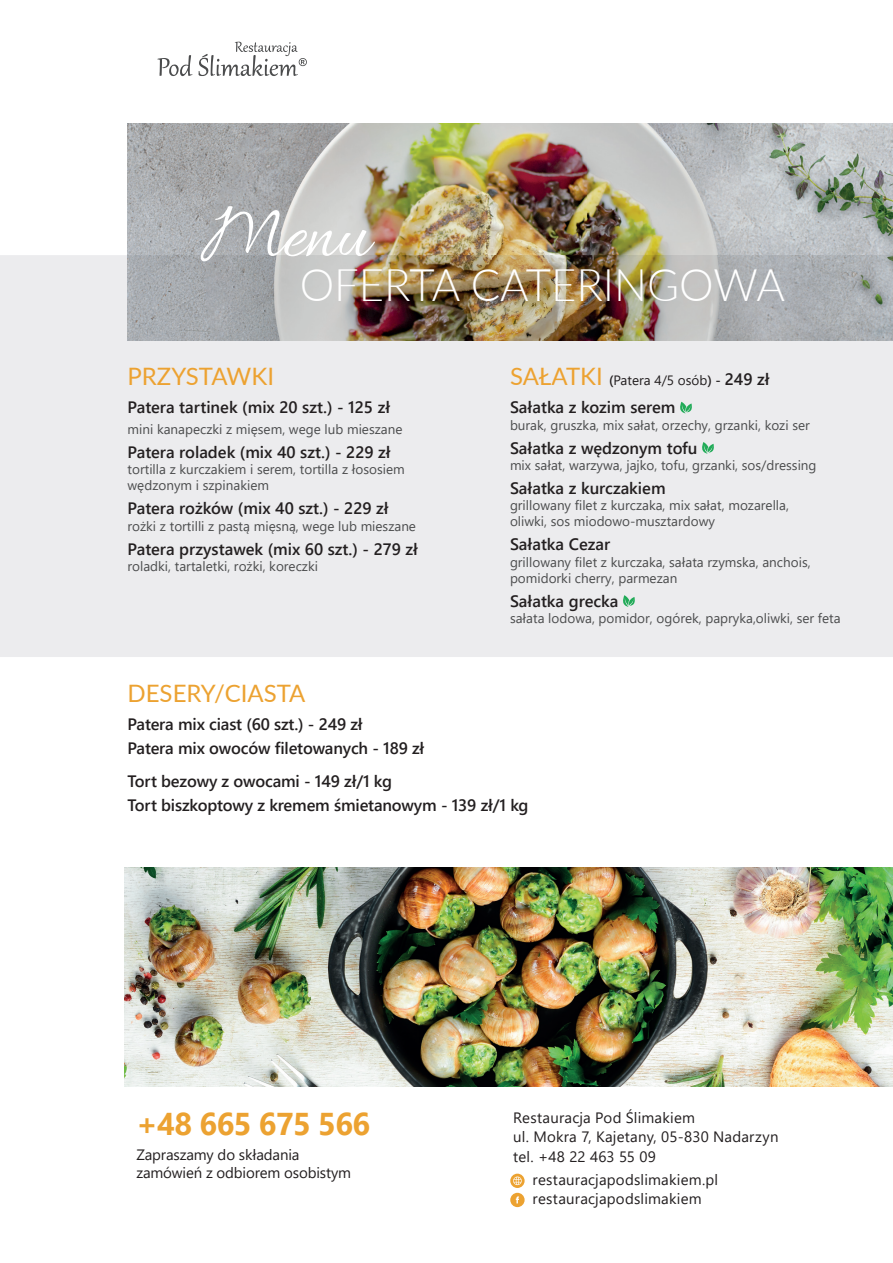
<style>
.page{position:relative;width:893px;height:1263px;background:#fff}
.page>*{position:absolute;margin:0;border:0;box-sizing:border-box;transform-origin:0 0}
.t1{font:82.65px "Allura";color:#fff;scale:.9 1}
.t2{font:300 45px "Lato";color:#fff}
.t3{font:700 31.5px "Segoe UI";letter-spacing:-.02em;color:#eca231}
.t4{font:24px "Lato";color:#eca231}
.t5{font:600 16.5px/24px "Segoe UI";color:#231f20}
.t6{font:15px/19.5px "Segoe UI";letter-spacing:.01em;color:#231f20}
.t7{font:15px/18px "Segoe UI";letter-spacing:-.01em;color:#231f20}
.t8{font:13.5px/16.2px "Segoe UI";color:#4b4c4d}
.t9{font:13.5px "Segoe UI";color:#231f20}
.s1{font-family:"Lato";font-size:24px;color:#eca231}
.s2{font-weight:600}
.s3{font-weight:600;font-size:16.5px}
</style>
<div class="page">
<img style="left:128px;top:123px;width:765px;height:132px">
<div style="left:510px;top:1193px;width:15px;height:14px;background:#eca231;border-radius:50%"></div>
<svg style="left:516px;top:1196px;width:3px;height:7px"></svg>
<svg style="left:510px;top:1174px;width:15px;height:14px"></svg>
<svg style="left:513px;top:1176px;width:9px;height:9px"></svg>
<svg style="left:157px;top:55px;width:35px;height:22px"></svg>
<svg style="left:198px;top:42px;width:109px;height:34px"></svg>
<svg style="left:0;top:255px;width:893px;height:402px;background:#dddcdb"></svg>
<svg style="left:679px;top:402px;width:14px;height:11px"></svg>
<svg style="left:701px;top:442px;width:13px;height:12px"></svg>
<svg style="left:622px;top:595px;width:13px;height:12px"></svg>
<img style="left:125px;top:867px;width:768px;height:219px">
<h1 class="t1" style="left:201px;top:188px;width:189px">Menu</h1>
<h2 class="t2" style="left:300px;top:253px;width:487px">OFERTA CATERINGOWA</h2>
<h3 class="t4" style="left:128px;top:359px;width:148px">PRZYSTAWKI</h3>
<p class="t5" style="left:128px;top:394px;width:264px">Patera tartinek (mix 20 szt.) - 125 zł</p>
<p class="t8" style="left:128px;top:420px;width:276px">mini kanapeczki z mięsem, wege lub mieszane</p>
<p class="t5" style="left:128px;top:439px;width:265px">Patera roladek (mix 40 szt.) - 229 zł</p>
<p class="t8" style="left:128px;top:460px;width:279px">tortilla z kurczakiem i serem, tortilla z łososiem wędzonym i szpinakiem</p>
<p class="t5" style="left:128px;top:495px;width:263px">Patera rożków (mix 40 szt.) - 229 zł</p>
<p class="t8" style="left:128px;top:516px;width:290px">rożki z tortilli z pastą mięsną, wege lub mieszane</p>
<p class="t5" style="left:128px;top:535px;width:292px">Patera przystawek (mix 60 szt.) - 279 zł</p>
<p class="t8" style="left:128px;top:557px;width:192px">roladki, tartaletki, rożki, koreczki</p>
<p class="t9" style="left:510px;top:367px;width:261px"><span class="s1">SAŁATKI</span> <span class="s2">(</span>Patera 4/5 osób<span class="s2">) -</span> <span class="s3">249 zł</span></p>
<p class="t5" style="left:510px;top:394px;width:167px">Sałatka z kozim serem</p>
<p class="t8" style="left:510px;top:415px;width:301px">burak, gruszka, mix sałat, orzechy, grzanki, kozi ser</p>
<p class="t5" style="left:510px;top:434px;width:189px">Sałatka z wędzonym tofu</p>
<p class="t8" style="left:510px;top:456px;width:308px">mix sałat, warzywa, jajko, tofu, grzanki, sos/dressing</p>
<p class="t5" style="left:510px;top:475px;width:157px">Sałatka z kurczakiem</p>
<p class="t8" style="left:510px;top:496px;width:280px">grillowany filet z kurczaka, mix sałat, mozarella, oliwki, sos miodowo-musztardowy</p>
<p class="t5" style="left:510px;top:531px;width:102px">Sałatka Cezar</p>
<p class="t8" style="left:510px;top:552px;width:302px">grillowany filet z kurczaka, sałata rzymska, anchois, pomidorki cherry, parmezan</p>
<p class="t5" style="left:510px;top:588px;width:110px">Sałatka grecka</p>
<p class="t8" style="left:510px;top:609px;width:332px">sałata lodowa, pomidor, ogórek, papryka,oliwki, ser feta</p>
<h3 class="t4" style="left:128px;top:676px;width:179px">DESERY/CIASTA</h3>
<p class="t5" style="left:128px;top:711px;width:298px">Patera mix ciast (60 szt.) - 249 zł<br>Patera mix owoców filetowanych - 189 zł</p>
<p class="t5" style="left:128px;top:767px;width:402px">Tort bezowy z owocami - 149 zł/1 kg<br>Tort biszkoptowy z kremem śmietanowym - 139 zł/1 kg</p>
<h3 class="t3" style="left:136px;top:1094px;width:236px">+48 665 675 566</h3>
<p class="t7" style="left:136px;top:1144px;width:216px">Zapraszamy do składania zamówień z odbiorem osobistym</p>
<p class="t6" style="left:513px;top:1106px;width:267px">Restauracja Pod Ślimakiem<br>ul. Mokra 7, Kajetany, 05-830 Nadarzyn tel. +48 22 463 55 09</p>
<p class="t6" style="left:533px;top:1168px;width:187px">restauracjapodslimakiem.pl restauracjapodslimakiem</p>
</div>
